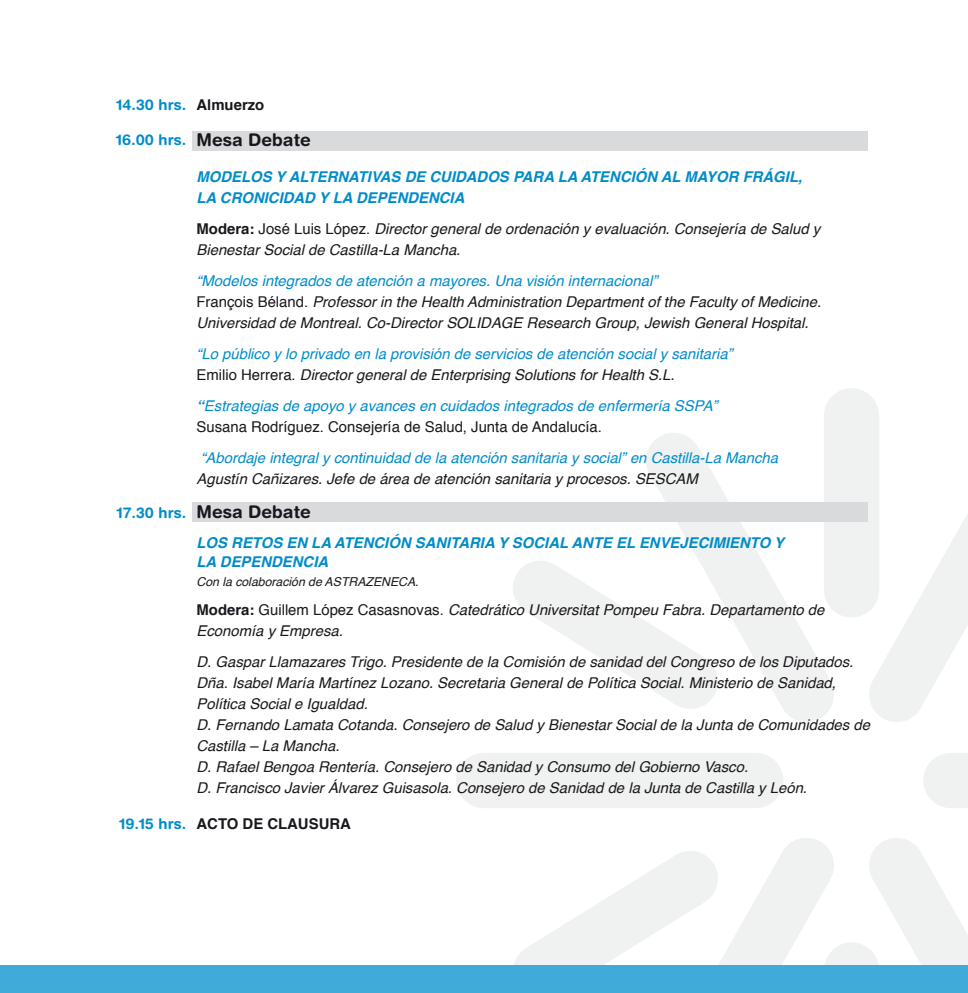
<style>
.page{position:relative;width:968px;height:993px;background:#fff}
.page>*{position:absolute;margin:0;border:0;box-sizing:border-box;transform-origin:0 0}
.t1{font:700 17.5px "Helvetica Rounded LT Std";color:#1a171c}
.t2{font:italic 14.88px/21px "Helvetica";color:#1a171c}
.t3{font:italic 14.88px/21px "Helvetica";color:#008cc9}
.t4{font:italic 700 14.88px/21px "Helvetica";color:#008cc9}
.t5{font:700 14.88px "Helvetica Rounded LT Std";color:#008cc9}
.t6{font:700 14.88px "Helvetica";color:#1a171c}
.t7{font:italic 12.25px "Helvetica";color:#1a171c}
.s1{font-weight:700;font-style:normal}
.s2{font-style:normal}
.s3{color:#008cc9}
.s4{font-style:normal;color:#1a171c}
.s5{color:#1a171c}
.s6{font-weight:700}
</style>
<div class="page">
<svg style="left:456px;top:388px;width:511px;height:577px"></svg>
<div style="left:0;top:965px;width:967px;height:27px;background:#40abd8"></div>
<div style="left:192px;top:131px;width:675px;height:19px;background:#d9dadb"></div>
<div style="left:192px;top:502px;width:675px;height:20px;background:#d9dadb"></div>
<p class="t5" style="left:116px;top:96px;width:71px">14.30 hrs.</p>
<p class="t5" style="left:116px;top:131px;width:72px">16.00 hrs.</p>
<p class="t5" style="left:117px;top:503px;width:71px">17.30 hrs.</p>
<p class="t5" style="left:119px;top:814px;width:68px">19.15 hrs.</p>
<p class="t6" style="left:196px;top:93px;width:69px">Almuerzo</p>
<p class="t1" style="left:196px;top:129px;width:116px">Mesa Debate</p>
<p class="t4" style="left:196px;top:166px;width:607px">MODELOS Y ALTERNATIVAS DE CUIDADOS PARA LA ATENCIÓN AL MAYOR FRÁGIL,<br>LA CRONICIDAD Y LA DEPENDENCIA</p>
<p class="t2" style="left:196px;top:219px;width:625px"><span class="s1">Modera:</span> <span class="s2">José Luis López.</span> Director general de ordenación y evaluación. Consejería de Salud y<br>Bienestar Social de Castilla-La Mancha.</p>
<p class="t2" style="left:196px;top:271px;width:626px"><span class="s3">“Modelos integrados de atención a mayores. Una visión internacional”<br></span><span class="s2">François Béland.</span> Professor in the Health Administration Department of the Faculty of Medicine.<br>Universidad de Montreal. Co-Director SOLIDAGE Research Group, Jewish General Hospital.</p>
<p class="t3" style="left:196px;top:344px;width:537px">“Lo público y lo privado en la provisión de servicios de atención social y sanitaria”<br><span class="s4">Emilio Herrera.</span> <span class="s5">Director general de Enterprising Solutions for Health S.L.</span></p>
<p class="t3" style="left:196px;top:395px;width:522px"><span class="s6">“</span>Estrategias de apoyo y avances en cuidados integrados de enfermería SSPA”<br><span class="s4">Susana Rodríguez. Consejería de Salud, Junta de Andalucía.</span></p>
<p class="t3" style="left:201px;top:447px;width:579px">“Abordaje integral y continuidad de la atención sanitaria y social” en Castilla-La Mancha</p>
<p class="t2" style="left:196px;top:468px;width:503px">Agustín Cañizares. Jefe de área de atención sanitaria y procesos. SESCAM</p>
<p class="t1" style="left:196px;top:501px;width:116px">Mesa Debate</p>
<p class="t4" style="left:196px;top:532px;width:589px;line-height:19.2px">LOS RETOS EN LA ATENCIÓN SANITARIA Y SOCIAL ANTE EL ENVEJECIMIENTO Y<br>LA DEPENDENCIA</p>
<p class="t7" style="left:196px;top:572px;width:223px">Con la colaboración de ASTRAZENECA.</p>
<p class="t2" style="left:196px;top:599px;width:629px"><span class="s1">Modera:</span> <span class="s2">Guillem López Casasnovas.</span> Catedrático Universitat Pompeu Fabra. Departamento de<br>Economía y Empresa.</p>
<p class="t2" style="left:196px;top:651px;width:675px">D. Gaspar Llamazares Trigo. Presidente de la Comisión de sanidad del Congreso de los Diputados.<br>Dña. Isabel María Martínez Lozano. Secretaria General de Política Social. Ministerio de Sanidad, Política Social e Igualdad.<br>D. Fernando Lamata Cotanda. Consejero de Salud y Bienestar Social de la Junta de Comunidades de Castilla – La Mancha.<br>D. Rafael Bengoa Rentería. Consejero de Sanidad y Consumo del Gobierno Vasco.<br>D. Francisco Javier Álvarez Guisasola. Consejero de Sanidad de la Junta de Castilla y León.</p>
<p class="t6" style="left:196px;top:811px;width:156px">ACTO DE CLAUSURA</p>
</div>
